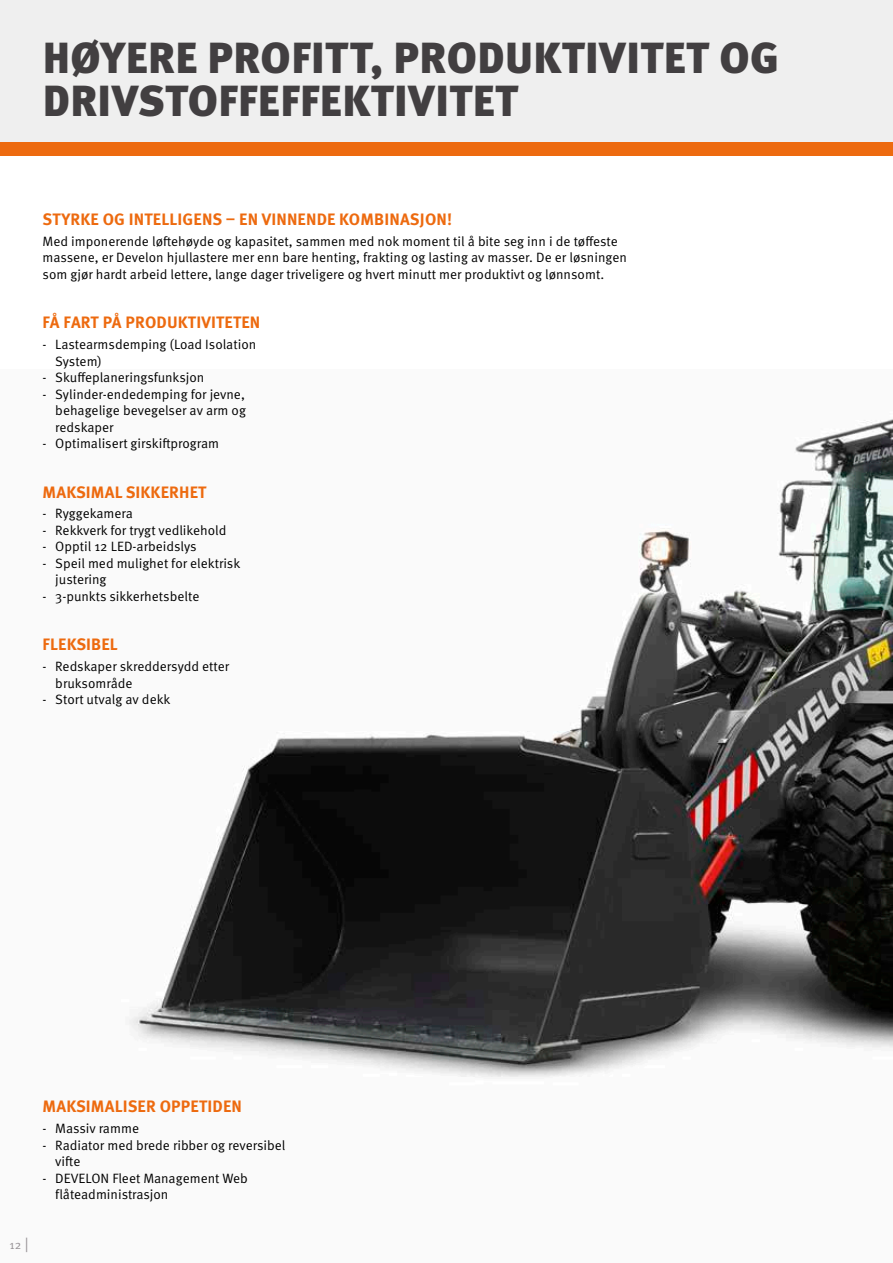
<style>
.page{position:relative;width:893px;height:1263px;background:#fff}
.page>*{position:absolute;margin:0;border:0;box-sizing:border-box;transform-origin:0 0}
.t1{font:900 43.5px/43.5px "Meta Pro";letter-spacing:.01em;color:#423f41}
.t2{font:700 16.5px "Meta Pro";letter-spacing:.01em;color:#ed6a0f}
.t3{font:13.5px/16.5px "Meta Pro Norm";color:#000}
.t4{font:12px "Meta Pro Norm";color:#979296}
.s1{font-size:15px}
</style>
<div class="page">
<img style="left:129px;top:419px;width:764px;height:658px">
<div style="left:0;top:141px;width:893px;height:15px;background:#ed6a0f"></div>
<div style="left:0;top:0;width:893px;height:141px;background:#efefef"></div>
<h1 class="t1" style="left:43px;top:34px;width:738px">HØYERE PROFITT, PRODUKTIVITET OG<br>DRIVSTOFFEFFEKTIVITET</h1>
<p class="t2" style="left:43px;top:206px;width:411px">STYRKE OG INTELLIGENS – EN VINNENDE KOMBINASJON!</p>
<p class="t3" style="left:43px;top:232px;width:586px">Med imponerende løftehøyde og kapasitet, sammen med nok moment til å bite seg inn i de tøffeste massene, er Develon hjullastere mer enn bare henting, frakting og lasting av masser. De er løsningen som gjør hardt arbeid lettere, lange dager triveligere og hvert minutt mer produktivt og lønnsomt.</p>
<p class="t2" style="left:43px;top:310px;width:219px">FÅ FART PÅ PRODUKTIVITETEN</p>
<p class="t3" style="left:55px;top:335px;width:203px;text-indent:-13px">- Lastearmsdemping (Load Isolation<br>System)</p>
<p class="t3" style="left:43px;top:368px;width:163px">- Skuffeplaneringsfunksjon</p>
<p class="t3" style="left:55px;top:385px;width:192px;text-align:justify;text-indent:-13px">- Sylinder-endedemping for jevne, behagelige bevegelser av arm og redskaper</p>
<p class="t3" style="left:43px;top:434px;width:178px">- Optimalisert girskiftprogram</p>
<p class="t2" style="left:43px;top:479px;width:165px">MAKSIMAL SIKKERHET</p>
<p class="t3" style="left:43px;top:504px;width:92px">- Ryggekamera</p>
<p class="t3" style="left:43px;top:521px;width:186px">- Rekkverk for trygt vedlikehold</p>
<p class="t3" style="left:43px;top:537px;width:156px">- Opptil 12 LED-arbeidslys</p>
<p class="t3" style="left:55px;top:554px;width:187px;text-indent:-13px">- Speil med mulighet for elektrisk justering</p>
<p class="t3" style="left:43px;top:587px;width:158px">- 3-punkts sikkerhetsbelte</p>
<p class="t2" style="left:43px;top:632px;width:77px">FLEKSIBEL</p>
<p class="t3" style="left:55px;top:657px;width:175px;text-indent:-13px">- Redskaper skreddersydd etter bruksområde</p>
<p class="t3" style="left:43px;top:690px;width:129px">- Stort utvalg av dekk</p>
<p class="t4" style="left:10px;top:1235px;width:21px">12 <span class="s1">|</span></p>
<p class="t2" style="left:43px;top:1094px;width:201px">MAKSIMALISER OPPETIDEN</p>
<p class="t3" style="left:43px;top:1119px;width:98px">- Massiv ramme</p>
<p class="t3" style="left:55px;top:1136px;width:232px;text-indent:-13px">- Radiator med brede ribber og reversibel vifte</p>
<p class="t3" style="left:55px;top:1169px;width:194px;text-indent:-13px">- DEVELON Fleet Management Web flåteadministrasjon</p>
</div>
